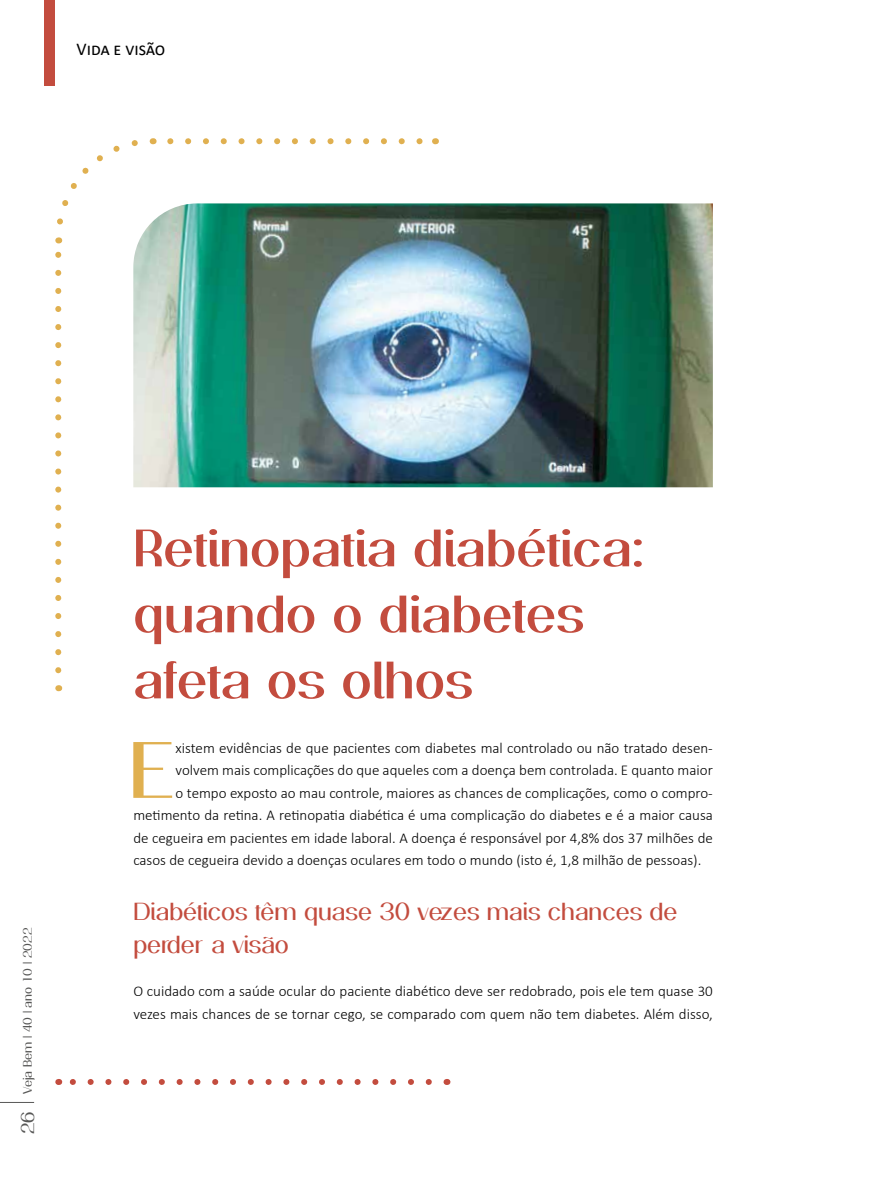
<style>
.page{position:relative;width:893px;height:1191px;background:#fff}
.page>*{position:absolute;margin:0;border:0;box-sizing:border-box;transform-origin:0 0}
.t1{font:600 77.55px "Passion Sans P Dai";color:#e0b050}
.t2{font:600 51px/66px "Passion Sans P Dai";color:#c34c3e}
.t3{font:24px/33px "Passion Sans P Dag";color:#c34c3e}
.t4{font:18px "Calibri";color:#000}
.t5{font:18px "Passion Sans P Dag";color:#575756}
.t6{font:300 15px/22.5px "Calibri";color:#000}
.t7{font:12px "Passion Sans P Dag";color:#575756}
</style>
<div class="page">
<hr style="left:0;top:1102px;width:34px;height:1px;background:#575756">
<div style="left:45px;top:0;width:10px;height:85px;background:#c34c3e"></div>
<svg style="left:69px;top:1079px;width:360px;height:6px"></svg>
<svg style="left:55px;top:251px;width:6px;height:419px"></svg>
<svg style="left:170px;top:138px;width:253px;height:6px"></svg>
<svg style="left:57px;top:138px;width:97px;height:87px"></svg>
<img style="left:133px;top:203px;width:580px;height:284px">
<p class="t4" style="left:77px;top:37px;width:90px">Vida e visão</p>
<p class="t7" style="left:21px;top:1093px;width:167px;rotate:-90deg">Veja Bem | 40 | ano 10 | 2022</p>
<p class="t5" style="left:17px;top:1134px;width:25px;rotate:-90deg">26</p>
<h2 class="t2" style="left:133px;top:515px;width:512px">Retinopatia diabética: quando o diabetes afeta os olhos</h2>
<h1 class="t1" style="left:129px;top:723px;width:48px">E</h1>
<p class="t6" style="left:176px;top:736px;width:539px">xistem evidências de que pacientes com diabetes mal controlado ou não tratado desen-</p>
<p class="t6" style="left:176px;top:759px;width:539px">volvem mais complicações do que aqueles com a doença bem controlada. E quanto maior</p>
<p class="t6" style="left:176px;top:781px;width:539px">o tempo exposto ao mau controle, maiores as chances de complicações, como o compro-</p>
<p class="t6" style="left:133px;top:804px;width:581px">metimento da retina. A retinopatia diabética é uma complicação do diabetes e é a maior causa</p>
<p class="t6" style="left:133px;top:826px;width:581px">de cegueira em pacientes em idade laboral. A doença é responsável por 4,8% dos 37 milhões de</p>
<p class="t6" style="left:133px;top:849px;width:570px">casos de cegueira devido a doenças oculares em todo o mundo (isto é, 1,8 milhão de pessoas).</p>
<h3 class="t3" style="left:133px;top:894px;width:546px">Diabéticos têm quase 30 vezes mais chances de perder a visão</h3>
<p class="t6" style="left:133px;top:980px;width:581px">O cuidado com a saúde ocular do paciente diabético deve ser redobrado, pois ele tem quase 30 vezes mais chances de se tornar cego, se comparado com quem não tem diabetes. Além disso,</p>
</div>
